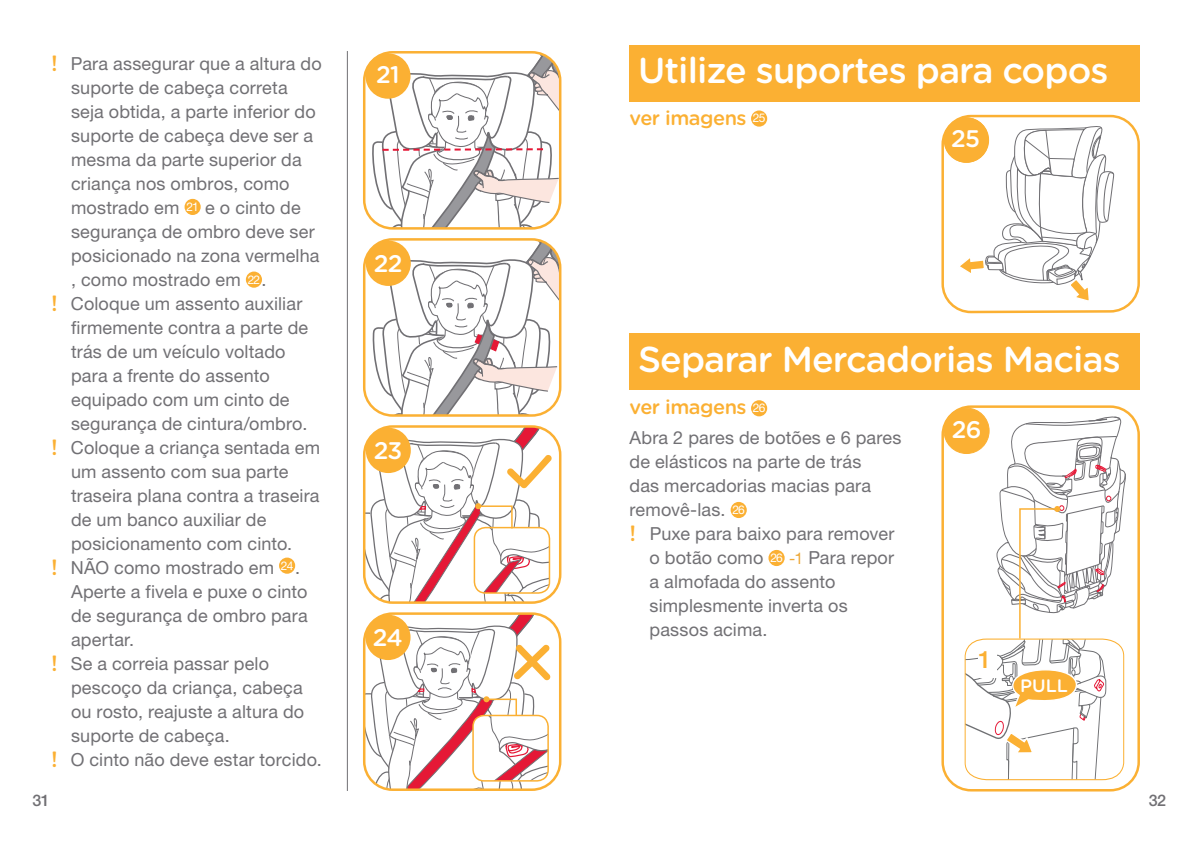
<style>
.page{position:relative;width:1191px;height:842px;background:#fff}
.page>*{position:absolute;margin:0;border:0;box-sizing:border-box;transform-origin:0 0}
.t1{font:500 36px "Gotham Rounded";letter-spacing:-.025em;color:#fff}
.t2{font:500 24px "Gotham Rounded";letter-spacing:-.035em;color:#fff}
.t3{font:500 24px "Helvetica Neue LT Std";color:#fbb033}
.t4{font:500 20px "Gotham Rounded";letter-spacing:-.025em;color:#fbb033}
.t5{font:18px "Helvetica Neue LT Std";letter-spacing:.01em;color:#717074}
.t6{font:500 18px "Gotham Rounded";color:#fff}
.t7{font:500 16px "Helvetica Neue LT Std";color:#717074}
.s1{font-family:"Gotham Rounded";font-weight:500;font-size:22px;color:#fbb033}
.s2{font-size:12px;color:#fff}
.s3{font-family:"Helvetica Neue LT Std";font-weight:400;font-size:12px;color:#fff}
.s4{font-size:16px;color:#eda93a}
</style>
<div class="page">
<svg style="left:370px;top:241px;width:190px;height:173px"></svg>
<div style="left:363px;top:238px;width:198px;height:179px;border:2px solid #fbb033;border-radius:28px"></div>
<div style="left:366px;top:241px;width:45px;height:45px;background:#fbb033;border-radius:50%"></div>
<div style="left:363px;top:51px;width:198px;height:179px;border:2px solid #fbb033;border-radius:28px"></div>
<div style="left:365px;top:53px;width:45px;height:46px;background:#fbb033;border-radius:50%"></div>
<svg style="left:370px;top:52px;width:190px;height:177px"></svg>
<div style="left:184px;top:199px;width:17px;height:16px;background:#fbb033;border-radius:50%"></div>
<div style="left:246px;top:272px;width:16px;height:16px;background:#fbb033;border-radius:50%"></div>
<div style="left:279px;top:558px;width:16px;height:16px;background:#fbb033;border-radius:50%"></div>
<div style="left:363px;top:425px;width:198px;height:179px;border:2px solid #fbb033;border-radius:28px"></div>
<svg style="left:364px;top:426px;width:188px;height:177px"></svg>
<div style="left:363px;top:612px;width:198px;height:179px;border:2px solid #fbb033;border-radius:28px"></div>
<svg style="left:364px;top:614px;width:186px;height:176px"></svg>
<hr style="left:347px;top:51px;width:1px;height:740px;background:#717074">
<div style="left:751px;top:110px;width:16px;height:17px;background:#fbb033;border-radius:50%"></div>
<div style="left:751px;top:400px;width:16px;height:16px;background:#fbb033;border-radius:50%"></div>
<div style="left:730px;top:502px;width:17px;height:16px;background:#fbb033;border-radius:50%"></div>
<div style="left:768px;top:550px;width:16px;height:16px;background:#fbb033;border-radius:50%"></div>
<svg style="left:941px;top:114px;width:199px;height:200px"></svg>
<div style="left:943px;top:117px;width:45px;height:46px;background:#fbb033;border-radius:50%"></div>
<svg style="left:956px;top:124px;width:160px;height:179px"></svg>
<div style="left:941px;top:405px;width:199px;height:386px;border:2px solid #fbb033;border-radius:28px"></div>
<div style="left:944px;top:408px;width:45px;height:45px;background:#fbb033;border-radius:50%"></div>
<div style="left:943px;top:408px;width:46px;height:46px;border:1px solid #fbb033;border-radius:50%"></div>
<svg style="left:964px;top:411px;width:164px;height:370px"></svg>
<div style="left:629px;top:45px;width:511px;height:57px;background:#fbb033"></div>
<div style="left:629px;top:333px;width:511px;height:57px;background:#fbb033"></div>
<p class="t5" style="left:51px;top:53px;width:272px"><span class="s1">!</span> Para assegurar que a altura do</p>
<p class="t5" style="left:71px;top:77px;width:218px">suporte de cabeça correta</p>
<p class="t5" style="left:71px;top:101px;width:246px">seja obtida, a parte inferior do</p>
<p class="t5" style="left:71px;top:125px;width:244px">suporte de cabeça deve ser a</p>
<p class="t5" style="left:71px;top:149px;width:232px">mesma da parte superior da</p>
<p class="t5" style="left:71px;top:173px;width:220px">criança nos ombros, como</p>
<p class="t5" style="left:71px;top:197px;width:231px">mostrado em <sup>21</sup> e o cinto de</p>
<p class="t5" style="left:71px;top:221px;width:245px">segurança de ombro deve ser</p>
<p class="t5" style="left:71px;top:245px;width:250px">posicionado na zona vermelha</p>
<p class="t5" style="left:71px;top:269px;width:197px">, como mostrado em <span class="s2">22</span>.</p>
<p class="t5" style="left:51px;top:293px;width:253px"><span class="s1">!</span> Coloque um assento auxiliar</p>
<p class="t5" style="left:71px;top:317px;width:239px">firmemente contra a parte de</p>
<p class="t5" style="left:71px;top:341px;width:216px">trás de um veículo voltado</p>
<p class="t5" style="left:71px;top:365px;width:200px">para a frente do assento</p>
<p class="t5" style="left:71px;top:389px;width:220px">equipado com um cinto de</p>
<p class="t5" style="left:71px;top:413px;width:238px">segurança de cintura/ombro.</p>
<p class="t5" style="left:51px;top:437px;width:270px"><span class="s1">!</span> Coloque a criança sentada em</p>
<p class="t5" style="left:71px;top:461px;width:219px">um assento com sua parte</p>
<p class="t5" style="left:71px;top:485px;width:250px">traseira plana contra a traseira</p>
<p class="t5" style="left:71px;top:509px;width:197px">de um banco auxiliar de</p>
<p class="t5" style="left:71px;top:533px;width:223px">posicionamento com cinto.</p>
<p class="t5" style="left:51px;top:557px;width:251px"><span class="s1">!</span> NÃO como mostrado em <sup>24</sup> .</p>
<p class="t5" style="left:71px;top:581px;width:238px">Aperte a fivela e puxe o cinto</p>
<p class="t5" style="left:71px;top:605px;width:238px">de segurança de ombro para</p>
<p class="t5" style="left:71px;top:629px;width:65px">apertar.</p>
<p class="t5" style="left:51px;top:653px;width:219px"><span class="s1">!</span> Se a correia passar pelo</p>
<p class="t5" style="left:71px;top:677px;width:233px">pescoço da criança, cabeça</p>
<p class="t5" style="left:71px;top:701px;width:235px">ou rosto, reajuste a altura do</p>
<p class="t5" style="left:71px;top:725px;width:160px">suporte de cabeça.</p>
<p class="t5" style="left:51px;top:749px;width:272px"><span class="s1">!</span> O cinto não deve estar torcido.</p>
<h2 class="t2" style="left:376px;top:57px;width:25px">21</h2>
<h2 class="t2" style="left:374px;top:246px;width:30px">22</h2>
<h2 class="t2" style="left:374px;top:433px;width:30px">23</h2>
<h2 class="t2" style="left:373px;top:620px;width:31px">24</h2>
<h1 class="t1" style="left:638px;top:45px;width:472px">Utilize suportes para copos</h1>
<p class="t4" style="left:629px;top:103px;width:137px">ver imagens <span class="s3">25</span></p>
<h2 class="t2" style="left:951px;top:121px;width:30px">2512</h2>
<h1 class="t1" style="left:638px;top:333px;width:484px">Separar Mercadorias Macias</h1>
<p class="t4" style="left:629px;top:393px;width:137px">ver imagens <span class="s3">26</span></p>
<p class="t5" style="left:629px;top:427px;width:273px">Abra 2 pares de botões e 6 pares</p>
<p class="t5" style="left:629px;top:451px;width:233px">de elásticos na parte de trás</p>
<p class="t5" style="left:629px;top:475px;width:243px">das mercadorias macias para</p>
<p class="t5" style="left:629px;top:499px;width:117px">removê-las. <span class="s2">26</span></p>
<p class="t5" style="left:629px;top:523px;width:266px"><span class="s1">!</span> Puxe para baixo para remover</p>
<p class="t5" style="left:649px;top:547px;width:246px">o botão como <span class="s2">26</span> <span class="s4">-1</span> Para repor</p>
<p class="t5" style="left:649px;top:571px;width:187px">a almofada do assento</p>
<p class="t5" style="left:649px;top:595px;width:200px">simplesmente inverta os</p>
<p class="t5" style="left:649px;top:619px;width:120px">passos acima.</p>
<h2 class="t2" style="left:952px;top:412px;width:31px">26</h2>
<h2 class="t3" style="left:978px;top:645px;width:15px">1</h2>
<p class="t6" style="left:1020px;top:673px;width:49px">PULL</p>
<p class="t7" style="left:32px;top:791px;width:19px">31</p>
<p class="t7" style="left:1148px;top:791px;width:19px">32</p>
</div>
